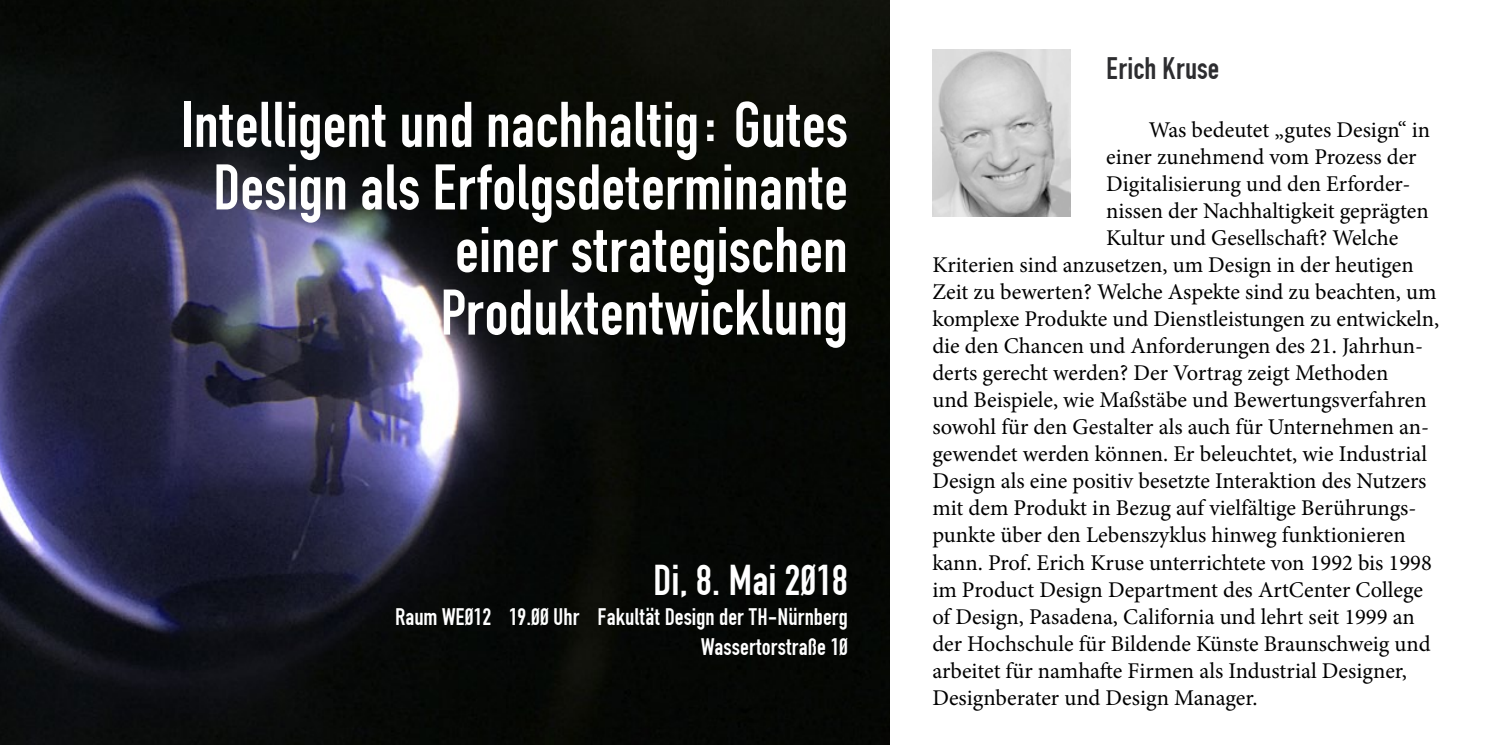
<style>
.page{position:relative;width:1489px;height:745px;background:#fff}
.page>*{position:absolute;margin:0;border:0;box-sizing:border-box;transform-origin:0 0}
.t1{font:67.5px/62.5px "Fette Engschrift";color:#fff;text-align:right}
.t2{font:45px "Fette Engschrift";color:#fff}
.t3{font:32.5px "Fette Engschrift";color:#2d2d30}
.t4{font:25px/30px "Fette Engschrift";color:#fff;text-align:right}
.t5{font:22.5px "Minion Pro";color:#000}
</style>
<div class="page">
<img style="left:0;top:1px;width:890px;height:743px">
<hr style="left:0;top:0;width:1488px;height:1px;background:#e1dfdf">
<div style="left:890px;top:0;width:598px;height:744px;background:#fff"></div>
<img style="left:932px;top:50px;width:138px;height:166px">
<img style="left:0;top:744px;width:890px;height:1px">
<h1 class="t1" style="left:180px;top:99px;width:669px">Intelligent und nachhaltig: Gutes<br>Design als Erfolgsdeterminante einer strategischen<br>Produktentwicklung</h1>
<h2 class="t2" style="left:653px;top:560px;width:196px">Di, 8. Mai 2018</h2>
<p class="t4" style="left:395px;top:603px;width:454px">Raum WE012 19.00 Uhr Fakultät Design der TH-Nürnberg<br>Wassertorstraße 10</p>
<h3 class="t3" style="left:1106px;top:55px;width:115px">Erich Kruse</h3>
<p class="t5" style="left:1148px;top:115px;width:283px">Was bedeutet „gutes Design“ in</p>
<p class="t5" style="left:1106px;top:142px;width:312px">einer zunehmend vom Prozess der</p>
<p class="t5" style="left:1106px;top:169px;width:305px">Digitalisierung und den Erforder-</p>
<p class="t5" style="left:1106px;top:196px;width:324px">nissen der Nachhaltigkeit geprägten</p>
<p class="t5" style="left:1106px;top:223px;width:293px">Kultur und Gesellschaft? Welche</p>
<p class="t5" style="left:932px;top:250px;width:483px">Kriterien sind anzusetzen, um Design in der heutigen</p>
<p class="t5" style="left:932px;top:277px;width:505px">Zeit zu bewerten? Welche Aspekte sind zu beachten, um</p>
<p class="t5" style="left:932px;top:304px;width:508px">komplexe Produkte und Dienstleistungen zu entwickeln,</p>
<p class="t5" style="left:932px;top:331px;width:492px">die den Chancen und Anforderungen des 21. Jahrhun-</p>
<p class="t5" style="left:932px;top:358px;width:457px">derts gerecht werden? Der Vortrag zeigt Methoden</p>
<p class="t5" style="left:932px;top:385px;width:496px">und Beispiele, wie Maßstäbe und Bewertungsverfahren</p>
<p class="t5" style="left:932px;top:412px;width:498px">sowohl für den Gestalter als auch für Unternehmen an-</p>
<p class="t5" style="left:932px;top:439px;width:496px">gewendet werden können. Er beleuchtet, wie Industrial</p>
<p class="t5" style="left:932px;top:466px;width:495px">Design als eine positiv besetzte Interaktion des Nutzers</p>
<p class="t5" style="left:932px;top:493px;width:485px">mit dem Produkt in Bezug auf vielfältige Berührungs-</p>
<p class="t5" style="left:932px;top:520px;width:475px">punkte über den Lebenszyklus hinweg funktionieren</p>
<p class="t5" style="left:932px;top:547px;width:501px">kann. Prof. Erich Kruse unterrichtete von 1992 bis 1998</p>
<p class="t5" style="left:932px;top:574px;width:492px">im Product Design Department des ArtCenter College</p>
<p class="t5" style="left:932px;top:601px;width:484px">of Design, Pasadena, California und lehrt seit 1999 an</p>
<p class="t5" style="left:932px;top:628px;width:500px">der Hochschule für Bildende Künste Braunschweig und</p>
<p class="t5" style="left:932px;top:655px;width:476px">arbeitet für namhafte Firmen als Industrial Designer,</p>
<p class="t5" style="left:932px;top:682px;width:327px">Designberater und Design Manager.</p>
</div>
